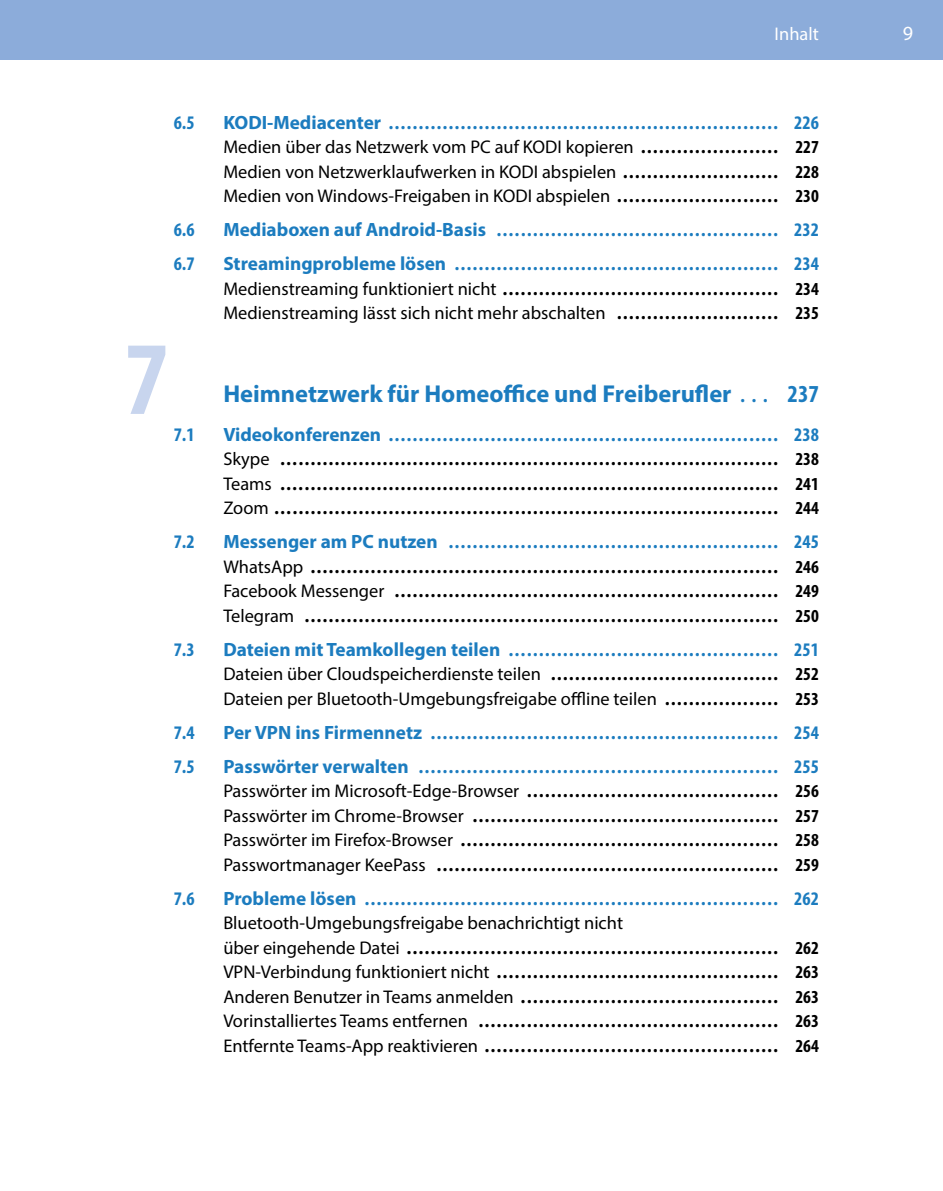
<style>
.page{position:relative;width:943px;height:1191px;background:#fff}
.page>*{position:absolute;margin:0;border:0;box-sizing:border-box;transform-origin:0 0}
.t1{font:700 condensed 105px "Myriad Pro";color:#c8d5ee}
.t2{font:700 24.5px "Myriad Pro";color:#1c7cbf}
.t3{font:600 21px "Myriad Pro";color:#000}
.t4{font:600 21px "Myriad Pro";color:#1c7cbf}
.t5{font:20.12px "Myriad Pro";color:#fff}
.t6{font:700 condensed 19.25px "Myriad Pro";color:#1c7cbf}
.t7{font:18.38px "Myriad Pro";color:#000}
.t8{font:700 condensed 18.38px "Myriad Pro";color:#000}
.t9{font:18.38px "Myriad Pro";color:#fff}
.s1{font-weight:700;font-size:19.25px}
.s2{font-weight:600;font-size:21px}
.s3{font-weight:400;font-size:18.38px}
.s4{font-stretch:condensed}
</style>
<div class="page">
<div style="left:0;top:0;width:943px;height:60px;background:#8cacda"></div>
<p class="t9" style="left:774px;top:22px;width:46px">Inhalt</p>
<p class="t5" style="left:902px;top:21px;width:12px">9</p>
<p class="t6" style="left:174px;top:110px;width:22px">6.5</p>
<p class="t4" style="left:223px;top:108px;width:171px"><span class="s1">KODI-Mediacenter</span> ..................................................................</p>
<p class="t6" style="left:794px;top:110px;width:26px">226</p>
<p class="t7" style="left:223px;top:136px;width:423px">Medien über das Netzwerk vom PC auf KODI kopieren <span class="s2">........................</span></p>
<p class="t8" style="left:795px;top:135px;width:25px">227</p>
<p class="t7" style="left:223px;top:160px;width:406px">Medien von Netzwerklaufwerken in KODI abspielen <span class="s2">...........................</span></p>
<p class="t8" style="left:795px;top:160px;width:25px">228</p>
<p class="t7" style="left:223px;top:185px;width:399px">Medien von Windows-Freigaben in KODI abspielen <span class="s2">............................</span></p>
<p class="t8" style="left:795px;top:184px;width:25px">230</p>
<p class="t6" style="left:174px;top:218px;width:22px">6.6</p>
<p class="t4" style="left:223px;top:216px;width:276px"><span class="s1">Mediaboxen auf Android-Basis</span> ................................................</p>
<p class="t6" style="left:794px;top:218px;width:26px">232</p>
<p class="t6" style="left:174px;top:251px;width:22px">6.7</p>
<p class="t4" style="left:223px;top:250px;width:236px"><span class="s1">Streamingprobleme lösen</span> .......................................................</p>
<p class="t6" style="left:794px;top:251px;width:26px">234</p>
<p class="t3" style="left:223px;top:274px;width:286px"><span class="s3">Medienstreaming funktioniert nicht</span> ...............................................</p>
<p class="t8" style="left:795px;top:277px;width:25px">234</p>
<p class="t7" style="left:223px;top:301px;width:395px">Medienstreaming lässt sich nicht mehr abschalten <span class="s2">............................</span></p>
<p class="t8" style="left:795px;top:301px;width:25px">235</p>
<p class="t1" style="left:124px;top:313px;width:46px">7</p>
<p class="t2" style="left:223px;top:377px;width:597px">Heimnetzwerk für Homeoffice und Freiberufler <span class="s2">. . .</span> <span class="s4">237</span></p>
<p class="t6" style="left:174px;top:422px;width:22px">7.1</p>
<p class="t4" style="left:223px;top:420px;width:171px"><span class="s1">Videokonferenzen</span> ..................................................................</p>
<p class="t6" style="left:794px;top:422px;width:26px">238</p>
<p class="t3" style="left:223px;top:445px;width:59px"><span class="s3">Skype</span> ....................................................................................</p>
<p class="t8" style="left:795px;top:447px;width:25px">238</p>
<p class="t3" style="left:223px;top:469px;width:61px"><span class="s3">Teams</span> ....................................................................................</p>
<p class="t8" style="left:795px;top:472px;width:25px">241</p>
<p class="t3" style="left:223px;top:494px;width:58px"><span class="s3">Zoom</span> .....................................................................................</p>
<p class="t8" style="left:795px;top:496px;width:25px">244</p>
<p class="t6" style="left:174px;top:529px;width:22px">7.2</p>
<p class="t4" style="left:223px;top:527px;width:227px"><span class="s1">Messenger am PC nutzen</span> ........................................................</p>
<p class="t6" style="left:794px;top:529px;width:26px">245</p>
<p class="t3" style="left:223px;top:552px;width:93px"><span class="s3">WhatsApp</span> ...............................................................................</p>
<p class="t8" style="left:795px;top:555px;width:25px">246</p>
<p class="t3" style="left:223px;top:576px;width:174px"><span class="s3">Facebook Messenger</span> .................................................................</p>
<p class="t8" style="left:795px;top:579px;width:25px">249</p>
<p class="t3" style="left:223px;top:601px;width:84px"><span class="s3">Telegram</span> ................................................................................</p>
<p class="t8" style="left:795px;top:604px;width:25px">250</p>
<p class="t6" style="left:174px;top:637px;width:22px">7.3</p>
<p class="t4" style="left:223px;top:635px;width:290px"><span class="s1">Dateien mit Teamkollegen teilen</span> ..............................................</p>
<p class="t6" style="left:794px;top:637px;width:26px">251</p>
<p class="t3" style="left:223px;top:659px;width:330px"><span class="s3">Dateien über Cloudspeicherdienste teilen</span> .......................................</p>
<p class="t8" style="left:795px;top:662px;width:25px">252</p>
<p class="t7" style="left:223px;top:687px;width:446px">Dateien per Bluetooth-Umgebungsfreigabe offline teilen <span class="s2">....................</span></p>
<p class="t8" style="left:795px;top:687px;width:25px">253</p>
<p class="t6" style="left:174px;top:720px;width:22px">7.4</p>
<p class="t4" style="left:223px;top:718px;width:211px"><span class="s1">Per VPN ins Firmennetz</span> ...........................................................</p>
<p class="t6" style="left:794px;top:720px;width:26px">254</p>
<p class="t6" style="left:174px;top:754px;width:22px">7.5</p>
<p class="t4" style="left:223px;top:752px;width:198px"><span class="s1">Passwörter verwalten</span> .............................................................</p>
<p class="t6" style="left:794px;top:754px;width:26px">255</p>
<p class="t3" style="left:223px;top:776px;width:309px"><span class="s3">Passwörter im Microsoft-Edge-Browser</span> ...........................................</p>
<p class="t8" style="left:795px;top:779px;width:25px">256</p>
<p class="t3" style="left:223px;top:801px;width:253px"><span class="s3">Passwörter im Chrome-Browser</span> ....................................................</p>
<p class="t8" style="left:795px;top:804px;width:25px">257</p>
<p class="t3" style="left:223px;top:825px;width:242px"><span class="s3">Passwörter im Firefox-Browser</span> ......................................................</p>
<p class="t8" style="left:795px;top:828px;width:25px">258</p>
<p class="t3" style="left:223px;top:850px;width:215px"><span class="s3">Passwortmanager KeePass</span> ..........................................................</p>
<p class="t8" style="left:795px;top:853px;width:25px">259</p>
<p class="t6" style="left:174px;top:886px;width:22px">7.6</p>
<p class="t4" style="left:223px;top:884px;width:146px"><span class="s1">Probleme lösen</span> ......................................................................</p>
<p class="t6" style="left:794px;top:886px;width:26px">262</p>
<p class="t7" style="left:223px;top:911px;width:401px">Bluetooth-Umgebungsfreigabe benachrichtigt nicht</p>
<p class="t3" style="left:223px;top:933px;width:189px"><span class="s3">über eingehende Datei</span> ...............................................................</p>
<p class="t8" style="left:795px;top:936px;width:25px">262</p>
<p class="t3" style="left:223px;top:957px;width:279px"><span class="s3">VPN-Verbindung funktioniert nicht</span> ................................................</p>
<p class="t8" style="left:795px;top:960px;width:25px">263</p>
<p class="t3" style="left:223px;top:982px;width:303px"><span class="s3">Anderen Benutzer in Teams anmelden</span> ............................................</p>
<p class="t8" style="left:795px;top:985px;width:25px">263</p>
<p class="t3" style="left:223px;top:1006px;width:257px"><span class="s3">Vorinstalliertes Teams entfernen</span> ...................................................</p>
<p class="t8" style="left:795px;top:1009px;width:25px">263</p>
<p class="t3" style="left:223px;top:1031px;width:267px"><span class="s3">Entfernte Teams-App reaktivieren</span> ..................................................</p>
<p class="t8" style="left:795px;top:1034px;width:25px">264</p>
</div>
